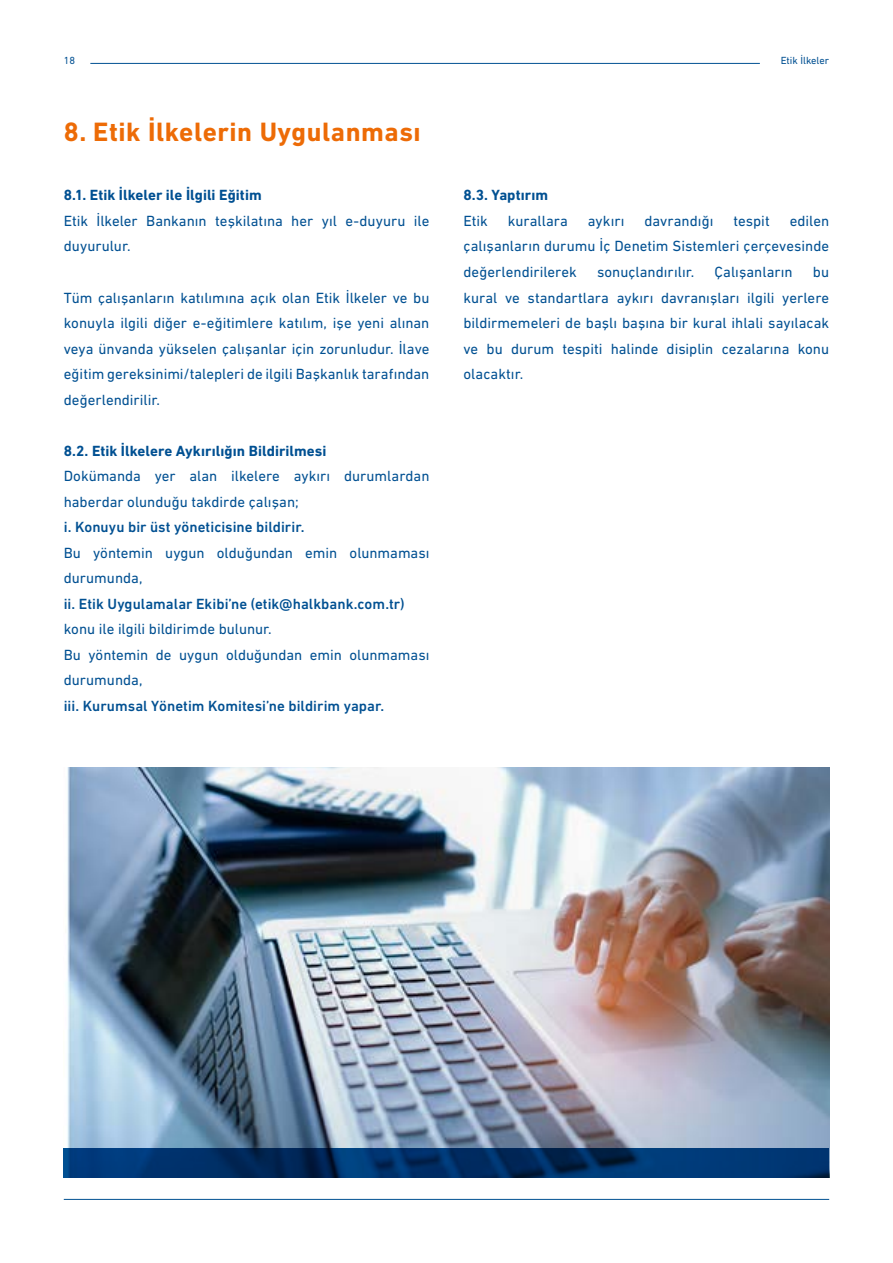
<style>
.page{position:relative;width:893px;height:1263px;background:#fff}
.page>*{position:absolute;margin:0;border:0;box-sizing:border-box;transform-origin:0 0}
.t1{font:700 27px "DIN Next LT Pro";letter-spacing:.02em;color:#ed6b06}
.t2{font:15px/25.5px "DIN Next LT Pro";color:#005092}
.t3{font:500 15px "DIN Next LT Pro";color:#005092}
.t4{font:700 15px "DIN Next LT Pro";letter-spacing:.005em;color:#005092}
.t5{font:10.5px "DIN Next LT Pro";color:#005092}
</style>
<div class="page">
<hr style="left:90px;top:63px;width:670px;height:1px;background:#005092">
<hr style="left:64px;top:1199px;width:765px;height:1px;background:#005092">
<img style="left:67px;top:767px;width:762px;height:381px">
<svg style="left:64px;top:1148px;width:765px;height:30px;background:#003068"></svg>
<p class="t5" style="left:64px;top:54px;width:13px">18</p>
<p class="t5" style="left:781px;top:54px;width:50px">Etik İlkeler</p>
<h1 class="t1" style="left:64px;top:116px;width:358px">8. Etik İlkelerin Uygulanması</h1>
<p class="t4" style="left:64px;top:187px;width:199px">8.1. Etik İlkeler ile İlgili Eğitim</p>
<p class="t2" style="left:64px;top:208px;width:367px">Etik İlkeler Bankanın teşkilatına her yıl e-duyuru ile duyurulur.</p>
<p class="t2" style="left:64px;top:284px;width:367px;text-align:justify">Tüm çalışanların katılımına açık olan Etik İlkeler ve bu konuyla ilgili diğer e-eğitimlere katılım, işe yeni alınan veya ünvanda yükselen çalışanlar için zorunludur. İlave eğitim gereksinimi/talepleri de ilgili Başkanlık tarafından değerlendirilir.</p>
<p class="t4" style="left:64px;top:442px;width:264px">8.2. Etik İlkelere Aykırılığın Bildirilmesi</p>
<p class="t2" style="left:64px;top:463px;width:367px">Dokümanda yer alan ilkelere aykırı durumlardan haberdar olunduğu takdirde çalışan;</p>
<p class="t3" style="left:64px;top:518px;width:242px">i. Konuyu bir üst yöneticisine bildirir.</p>
<p class="t2" style="left:64px;top:539px;width:367px">Bu yöntemin uygun olduğundan emin olunmaması durumunda,</p>
<p class="t3" style="left:64px;top:595px;width:342px">ii. Etik Uygulamalar Ekibi’ne (etik@halkbank.com.tr)</p>
<p class="t2" style="left:64px;top:616px;width:367px">konu ile ilgili bildirimde bulunur.<br>Bu yöntemin de uygun olduğundan emin olunmaması durumunda,</p>
<p class="t3" style="left:64px;top:697px;width:322px">iii. Kurumsal Yönetim Komitesi’ne bildirim yapar.</p>
<p class="t4" style="left:463px;top:187px;width:86px">8.3. Yaptırım</p>
<p class="t2" style="left:463px;top:208px;width:26px">Etik</p>
<p class="t2" style="left:508px;top:208px;width:62px">kurallara</p>
<p class="t2" style="left:588px;top:208px;width:38px">aykırı</p>
<p class="t2" style="left:644px;top:208px;width:70px">davrandığı</p>
<p class="t2" style="left:733px;top:208px;width:38px">tespit</p>
<p class="t2" style="left:463px;top:208px;width:367px;text-align:justify;text-indent:326px">edilen çalışanların durumu İç Denetim Sistemleri çerçevesinde değerlendirilerek</p>
<p class="t2" style="left:597px;top:259px;width:99px">sonuçlandırılır.</p>
<p class="t2" style="left:714px;top:259px;width:80px">Çalışanların</p>
<p class="t2" style="left:463px;top:259px;width:367px;text-align:justify;text-indent:349px">bu kural ve standartlara aykırı davranışları ilgili yerlere bildirmemeleri de başlı başına bir kural ihlali sayılacak ve bu durum tespiti halinde disiplin cezalarına konu olacaktır.</p>
</div>
